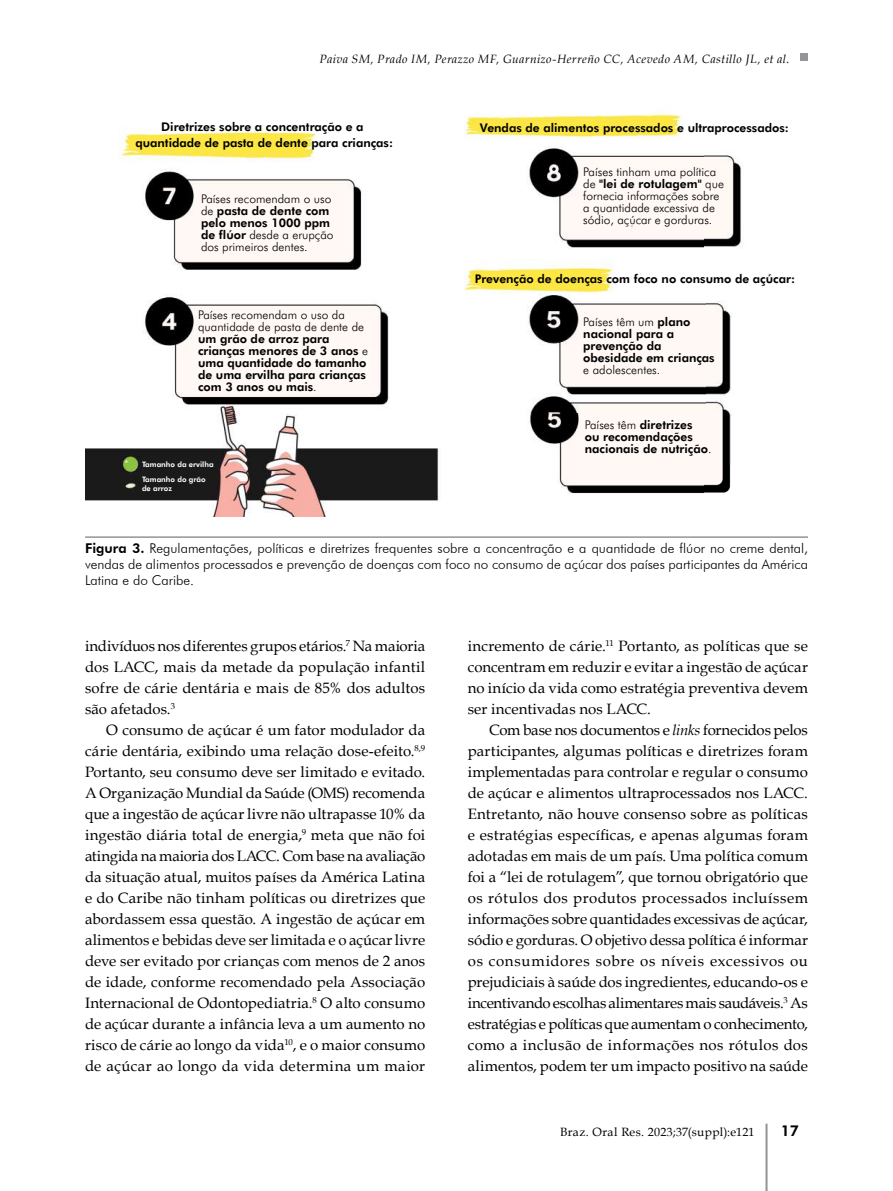
<style>
.page{position:relative;width:893px;height:1191px;background:#fff}
.page>*{position:absolute;margin:0;border:0;box-sizing:border-box;transform-origin:0 0}
.t1{font:15px/21px "Book Antiqua";letter-spacing:.01em;color:#000;text-align:justify}
.t2{font:800 15px "Futura BT";color:#000}
.t3{font:300 13.5px/16.2px "Futura BT";color:#000;text-align:justify}
.t4{font:800 12px/12px "Futura BT";color:#010101}
.t5{font:300 12px/12px "Futura BT";color:#010101}
.t6{font:italic 12px "Book Antiqua";letter-spacing:.03em;color:#000}
.t7{font:12px "Book Antiqua";letter-spacing:.025em;color:#000}
.t8{font:800 7.5px/15px "Futura BT";color:#fff}
.s1{font-weight:800}
.s2{font-weight:300}
.s3{font-style:italic}
</style>
<div class="page">
<div style="left:800px;top:53px;width:8px;height:8px;background:#939598"></div>
<hr style="left:85px;top:536px;width:723px;height:2px;background:#939598">
<img style="left:85px;top:113px;width:685px;height:404px">
<hr style="left:765px;top:1123px;width:2px;height:68px;background:#939598">
<p class="t6" style="left:320px;top:51px;width:471px">Paiva SM, Prado IM, Perazzo MF, Guarnizo-Herreño CC, Acevedo AM, Castillo JL, et al.</p>
<p class="t4" style="left:135px;top:118px;width:259px;line-height:16.5px;text-align:center">Diretrizes sobre a concentração e a quantidade de pasta de dente para crianças:</p>
<p class="t4" style="left:480px;top:121px;width:310px">Vendas de alimentos processados e ultraprocessados:</p>
<p class="t5" style="left:201px;top:192px;width:134px">Países recomendam o uso de <span class="s1">pasta de dente com pelo menos 1000 ppm de flúor</span> desde a erupção dos primeiros dentes.</p>
<p class="t5" style="left:198px;top:309px;width:168px">Países recomendam o uso da quantidade de pasta de dente de</p>
<p class="t4" style="left:198px;top:333px;width:171px">um grão de arroz para crianças menores de 3 anos <span class="s2">e </span>uma quantidade do tamanho de uma ervilha para crianças com 3 anos ou mais<span class="s2">.</span></p>
<p class="t8" style="left:142px;top:457px;width:73px">Tamanho da ervilha<br>Tamanho do grão</p>
<p class="t8" style="left:142px;top:481px;width:32px">de arroz</p>
<p class="t5" style="left:583px;top:165px;width:142px">Países tinham uma política de <span class="s1">"lei de rotulagem"</span> que fornecia informações sobre a quantidade excessiva de sódio, açúcar e gorduras.</p>
<p class="t4" style="left:475px;top:272px;width:322px">Prevenção de doenças com foco no consumo de açúcar:</p>
<p class="t4" style="left:583px;top:316px;width:133px"><span class="s2">Países têm um</span> plano nacional para a prevenção da obesidade em crianças</p>
<p class="t5" style="left:583px;top:364px;width:79px">e adolescentes.</p>
<p class="t4" style="left:585px;top:418px;width:128px"><span class="s2">Países têm</span> diretrizes<br>ou recomendações nacionais de nutrição<span class="s2">.</span></p>
<p class="t3" style="left:85px;top:540px;width:724px"><span class="s1">Figura 3.</span> Regulamentações, políticas e diretrizes frequentes sobre a concentração e a quantidade de flúor no creme dental, vendas de alimentos processados e prevenção de doenças com foco no consumo de açúcar dos países participantes da América Latina e do Caribe.</p>
<p class="t1" style="left:85px;top:635px;width:342px">indivíduos nos diferentes grupos etários.<sup>7</sup> Na maioria dos LACC, mais da metade da população infantil sofre de cárie dentária e mais de 85% dos adultos são afetados.<sup>3</sup></p>
<p class="t1" style="left:85px;top:719px;width:342px;text-indent:21px">O consumo de açúcar é um fator modulador da cárie dentária, exibindo uma relação dose-efeito.<sup>8,9<br></sup>Portanto, seu consumo deve ser limitado e evitado.<br>A Organização Mundial da Saúde (OMS) recomenda que a ingestão de açúcar livre não ultrapasse 10% da ingestão diária total de energia,<sup>9</sup> meta que não foi atingida na maioria dos LACC. Com base na avaliação da situação atual, muitos países da América Latina e do Caribe não tinham políticas ou diretrizes que abordassem essa questão. A ingestão de açúcar em alimentos e bebidas deve ser limitada e o açúcar livre deve ser evitado por crianças com menos de 2 anos de idade, conforme recomendado pela Associação Internacional de Odontopediatria.<sup>8</sup> O alto consumo de açúcar durante a infância leva a um aumento no risco de cárie ao longo da vida<sup>10</sup>, e o maior consumo de açúcar ao longo da vida determina um maior</p>
<p class="t1" style="left:468px;top:635px;width:342px">incremento de cárie.<sup>11</sup> Portanto, as políticas que se concentram em reduzir e evitar a ingestão de açúcar no início da vida como estratégia preventiva devem ser incentivadas nos LACC.</p>
<p class="t1" style="left:468px;top:719px;width:342px;text-indent:21px">Com base nos documentos e <span class="s3">links</span> fornecidos pelos participantes, algumas políticas e diretrizes foram implementadas para controlar e regular o consumo de açúcar e alimentos ultraprocessados nos LACC.<br>Entretanto, não houve consenso sobre as políticas e estratégias específicas, e apenas algumas foram adotadas em mais de um país. Uma política comum foi a “lei de rotulagem”, que tornou obrigatório que os rótulos dos produtos processados incluíssem informações sobre quantidades excessivas de açúcar, sódio e gorduras. O objetivo dessa política é informar os consumidores sobre os níveis excessivos ou prejudiciais à saúde dos ingredientes, educando-os e incentivando escolhas alimentares mais saudáveis.<sup>3</sup> As estratégias e políticas que aumentam o conhecimento, como a inclusão de informações nos rótulos dos alimentos, podem ter um impacto positivo na saúde</p>
<p class="t7" style="left:560px;top:1123px;width:196px">Braz. Oral Res. 2023;37(suppl):e121</p>
<p class="t2" style="left:781px;top:1121px;width:20px">17</p>
</div>
